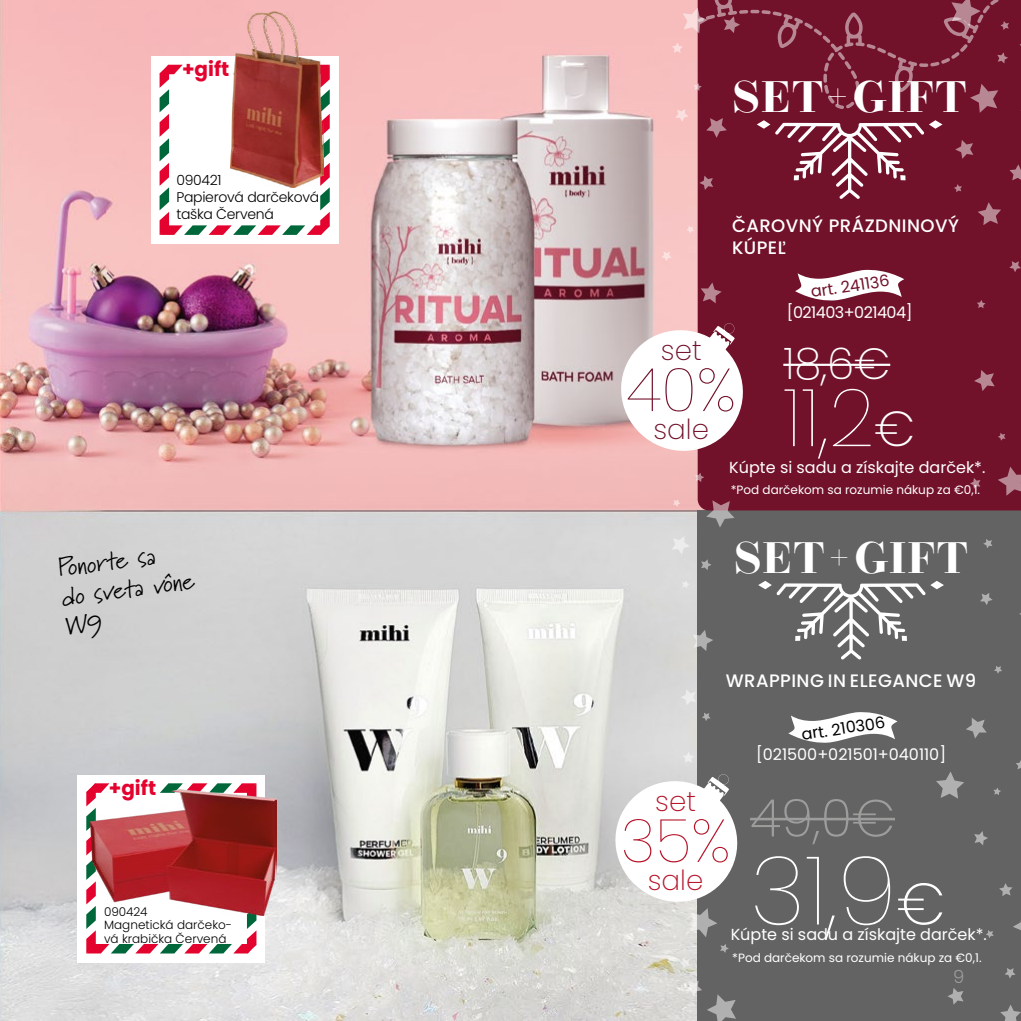
<style>
.page{position:relative;width:1021px;height:1021px;background:#fff}
.page>*{position:absolute;margin:0;border:0;box-sizing:border-box;transform-origin:0 0}
.t1{font:100 96px "Poppins";color:#fff}
.t2{font:100 80.6px "Poppins";color:#fff}
.t3{font:100 60.4px "Poppins";color:#71112a}
.t4{font:100 60.4px "Poppins";color:#b51227}
.t5{font:200 52px "Poppins";color:#9d9d9c}
.t6{font:700 44px "Operetta 12";letter-spacing:.025em;color:#fff}
.t7{font:200 43.6px "Poppins";color:#fff}
.t8{font:200 27.6px "Poppins";color:#71112a}
.t9{font:200 27.6px "Poppins";color:#b51227}
.t10{font:25.6px/29.4px "Marydale";color:#000}
.t11{font:700 20px "Poppins";color:#e4032e}
.t12{font:500 18px/21.6px "Poppins";letter-spacing:.025em;color:#fff}
.t13{font:300 18px "Poppins";color:#9d9d9c}
.t14{font:16px "Poppins";color:#fff}
.t15{font:16px "Poppins";letter-spacing:-.035em;color:#fff}
.t16{font:16px "Poppins";color:#71112a}
.t17{font:16px "Poppins";color:#000}
.t18{font:300 14px/16.8px "Poppins";letter-spacing:-.02em;color:#000}
.t19{font:12px "Poppins";color:#fff}
.t20{font:300 12px/14.4px "Poppins";color:#000}
.s1{font-weight:200;font-size:49.2px}
.s2{font-weight:200;font-size:58.6px}
</style>
<div class="page">
<img style="left:0;top:0;width:697px;height:1020px">
<div style="left:697px;top:510px;width:323px;height:510px;background:#646363"></div>
<div style="left:697px;top:233px;width:323px;height:277px;background:#71112a"></div>
<svg style="left:974px;top:370px;width:20px;height:21px"></svg>
<svg style="left:976px;top:300px;width:9px;height:8px"></svg>
<svg style="left:997px;top:433px;width:8px;height:7px"></svg>
<svg style="left:947px;top:988px;width:16px;height:16px"></svg>
<svg style="left:997px;top:466px;width:23px;height:29px"></svg>
<svg style="left:936px;top:771px;width:28px;height:27px"></svg>
<svg style="left:1009px;top:261px;width:11px;height:11px"></svg>
<svg style="left:1016px;top:762px;width:4px;height:7px"></svg>
<svg style="left:974px;top:831px;width:14px;height:14px"></svg>
<svg style="left:1000px;top:1005px;width:20px;height:15px"></svg>
<svg style="left:983px;top:539px;width:9px;height:9px"></svg>
<svg style="left:969px;top:478px;width:11px;height:11px"></svg>
<svg style="left:980px;top:593px;width:12px;height:12px"></svg>
<svg style="left:1005px;top:968px;width:10px;height:10px"></svg>
<svg style="left:994px;top:666px;width:8px;height:8px"></svg>
<svg style="left:986px;top:930px;width:7px;height:8px"></svg>
<svg style="left:966px;top:718px;width:20px;height:20px"></svg>
<svg style="left:999px;top:883px;width:13px;height:13px"></svg>
<svg style="left:1013px;top:923px;width:7px;height:7px"></svg>
<svg style="left:993px;top:788px;width:8px;height:7px"></svg>
<svg style="left:692px;top:630px;width:21px;height:21px"></svg>
<svg style="left:702px;top:713px;width:8px;height:8px"></svg>
<svg style="left:680px;top:689px;width:16px;height:16px"></svg>
<svg style="left:682px;top:580px;width:7px;height:8px"></svg>
<svg style="left:671px;top:536px;width:18px;height:18px"></svg>
<svg style="left:706px;top:500px;width:28px;height:27px"></svg>
<svg style="left:682px;top:751px;width:12px;height:12px"></svg>
<svg style="left:661px;top:251px;width:10px;height:10px"></svg>
<svg style="left:695px;top:472px;width:9px;height:10px"></svg>
<svg style="left:701px;top:559px;width:10px;height:11px"></svg>
<svg style="left:673px;top:499px;width:7px;height:8px"></svg>
<svg style="left:700px;top:282px;width:21px;height:21px"></svg>
<svg style="left:685px;top:980px;width:51px;height:40px"></svg>
<svg style="left:679px;top:957px;width:11px;height:11px"></svg>
<svg style="left:720px;top:944px;width:9px;height:8px"></svg>
<svg style="left:672px;top:0;width:349px;height:233px;background:#822b40"></svg>
<svg style="left:758px;top:581px;width:185px;height:78px"></svg>
<svg style="left:613px;top:322px;width:138px;height:136px"></svg>
<svg style="left:607px;top:773px;width:131px;height:164px"></svg>
<hr style="left:783px;top:364px;width:107px;height:2px;background:#fff">
<svg style="left:795px;top:269px;width:109px;height:32px"></svg>
<svg style="left:788px;top:712px;width:109px;height:31px"></svg>
<div style="left:151px;top:57px;width:187px;height:187px;background:#fff"></div>
<svg style="left:160px;top:65px;width:170px;height:170px"></svg>
<img style="left:230px;top:11px;width:93px;height:177px">
<div style="left:78px;top:775px;width:187px;height:187px;background:#fff"></div>
<svg style="left:86px;top:783px;width:170px;height:170px"></svg>
<img style="left:91px;top:789px;width:185px;height:127px">
<hr style="left:750px;top:817px;width:145px;height:3px;background:#9d9d9c">
<p class="t11" style="left:182px;top:57px;width:49px">+gift</p>
<p class="t18" style="left:176px;top:172px;width:144px">090421<br>Papierová darčeková taška Červená</p>
<h3 class="t10" style="left:55px;top:553px;width:136px;rotate:-8deg">Ponorte sa<br>do sveta vône<br>W9</h3>
<p class="t11" style="left:109px;top:776px;width:49px">+gift</p>
<p class="t20" style="left:104px;top:905px;width:45px">090424</p>
<p class="t20" style="left:104px;top:917px;width:129px">Magnetická darčeko&shy;vá krabička Červená</p>
<h3 class="t6" style="left:732px;top:71px;width:236px">SET+GIFT</h3>
<p class="t12" style="left:732px;top:215px;width:228px">ČAROVNÝ PRÁZDNINOVÝ<br>KÚPEĽ</p>
<p class="t16" style="left:809px;top:283px;width:81px;rotate:-9deg">art. 241136</p>
<p class="t15" style="left:786px;top:303px;width:127px">[021403+021404]</p>
<h3 class="t8" style="left:661px;top:334px;width:42px">set</h3>
<h3 class="t7" style="left:783px;top:339px;width:108px">18,6€</h3>
<h3 class="t3" style="left:626px;top:355px;width:111px">40%</h3>
<h3 class="t8" style="left:653px;top:413px;width:57px">sale</h3>
<h2 class="t2" style="left:783px;top:371px;width:133px">11,2<span class="s1">€</span></h2>
<p class="t14" style="left:729px;top:457px;width:258px">Kúpte si sadu a získajte darček*.</p>
<p class="t19" style="left:730px;top:483px;width:251px">*Pod darčekom sa rozumie nákup za €0,1.</p>
<h3 class="t6" style="left:733px;top:532px;width:236px">SET+GIFT</h3>
<p class="t12" style="left:725px;top:670px;width:252px">WRAPPING IN ELEGANCE W9</p>
<p class="t17" style="left:800px;top:725px;width:86px;rotate:-9deg">art. 210306</p>
<p class="t14" style="left:756px;top:745px;width:191px">[021500+021501+040110]</p>
<h3 class="t9" style="left:655px;top:785px;width:42px">set</h3>
<h3 class="t5" style="left:750px;top:788px;width:146px">49,0€</h3>
<h3 class="t4" style="left:620px;top:805px;width:111px">35%</h3>
<h3 class="t9" style="left:647px;top:863px;width:57px">sale</h3>
<h1 class="t1" style="left:750px;top:835px;width:197px">31,9<span class="s2">€</span></h1>
<p class="t14" style="left:730px;top:925px;width:258px">Kúpte si sadu a získajte darček*.</p>
<p class="t19" style="left:732px;top:951px;width:251px">*Pod darčekom sa rozumie nákup za €0,1.</p>
<p class="t13" style="left:953px;top:966px;width:13px">9</p>
</div>
